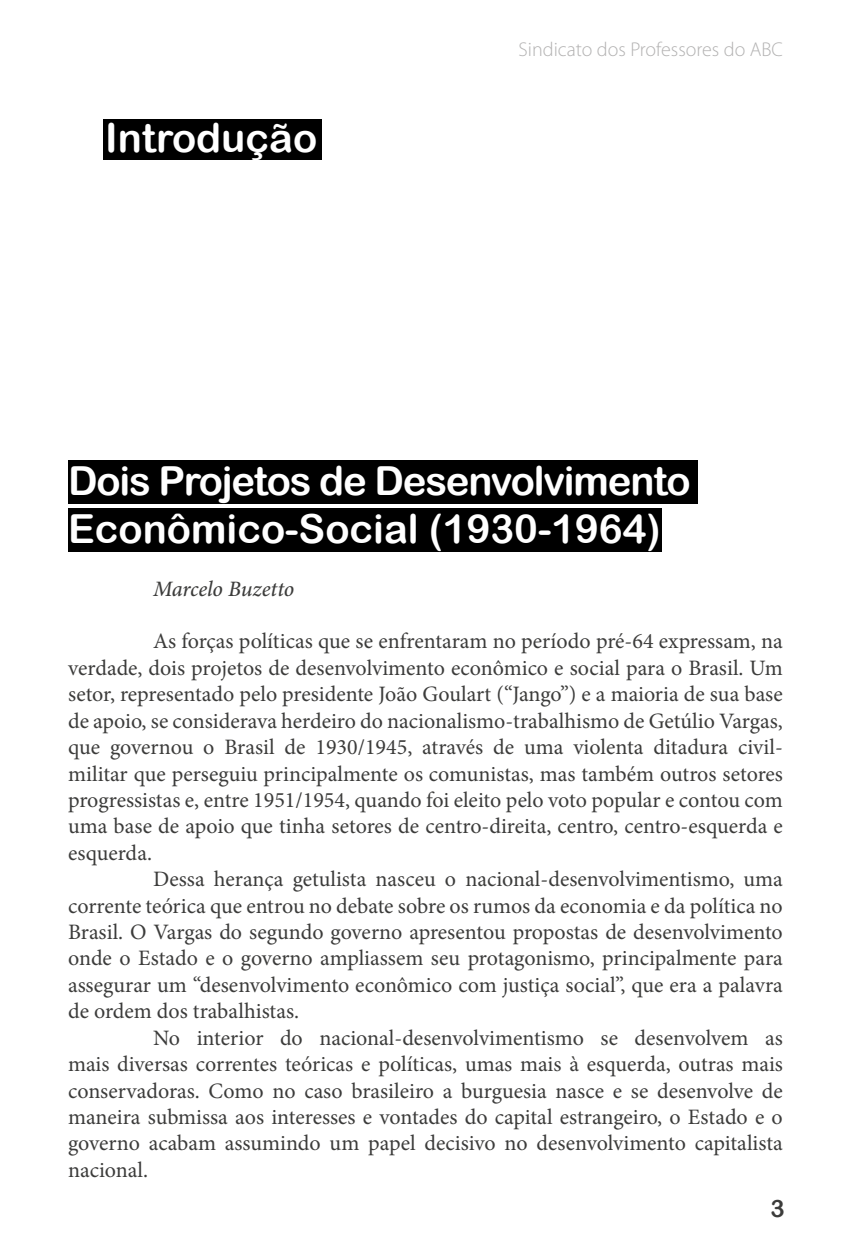
<style>
.page{position:relative;width:851px;height:1248px;background:#fff}
.page>*{position:absolute;margin:0;border:0;box-sizing:border-box;transform-origin:0 0}
.t1{font:40px/48px "Arial Rounded MT Bold";letter-spacing:-.03em;color:#fff}
.t2{font:40px "Arial Rounded MT Bold";color:#fff}
.t3{font:24px "Arial Rounded MT Bold";color:#3c3c3b}
.t4{font:22px/26.4px "Minion Pro";color:#3c3c3b;text-align:justify}
.t5{font:italic 500 22px "Minion Pro";letter-spacing:-.01em;color:#3c3c3b}
.t6{font:300 20px "Myriad Pro";color:#b3b2b2}
</style>
<div class="page">
<div style="left:68px;top:460px;width:629px;height:43px;background:#000"></div>
<div style="left:68px;top:508px;width:593px;height:43px;background:#000"></div>
<div style="left:103px;top:119px;width:219px;height:40px;background:#000"></div>
<h1 class="t2" style="left:105px;top:114px;width:213px">Introdução</h1>
<p class="t6" style="left:518px;top:39px;width:266px">Sindicato dos Professores do ABC</p>
<h1 class="t1" style="left:68px;top:456px;width:624px">Dois Projetos de Desenvolvimento<br>Econômico-Social (1930-1964)</h1>
<p class="t5" style="left:153px;top:573px;width:143px">Marcelo Buzetto</p>
<p class="t4" style="left:68px;top:628px;width:716px;text-indent:85px">As forças políticas que se enfrentaram no período pré-64 expressam, na verdade, dois projetos de desenvolvimento econômico e social para o Brasil. Um setor, representado pelo presidente João Goulart (“Jango”) e a maioria de sua base de apoio, se considerava herdeiro do nacionalismo-trabalhismo de Getúlio Vargas, que governou o Brasil de 1930/1945, através de uma violenta ditadura civil&shy;militar que perseguiu principalmente os comunistas, mas também outros setores progressistas e, entre 1951/1954, quando foi eleito pelo voto popular e contou com uma base de apoio que tinha setores de centro-direita, centro, centro-esquerda e esquerda.</p>
<p class="t4" style="left:68px;top:866px;width:716px;text-indent:85px">Dessa herança getulista nasceu o nacional-desenvolvimentismo, uma corrente teórica que entrou no debate sobre os rumos da economia e da política no Brasil. O Vargas do segundo governo apresentou propostas de desenvolvimento onde o Estado e o governo ampliassem seu protagonismo, principalmente para assegurar um “desenvolvimento econômico com justiça social”, que era a palavra de ordem dos trabalhistas.</p>
<p class="t4" style="left:68px;top:1024px;width:716px;text-indent:85px">No interior do nacional-desenvolvimentismo se desenvolvem as mais diversas correntes teóricas e políticas, umas mais à esquerda, outras mais conservadoras. Como no caso brasileiro a burguesia nasce e se desenvolve de maneira submissa aos interesses e vontades do capital estrangeiro, o Estado e o governo acabam assumindo um papel decisivo no desenvolvimento capitalista nacional.</p>
<p class="t3" style="left:770px;top:1194px;width:16px">3</p>
</div>
